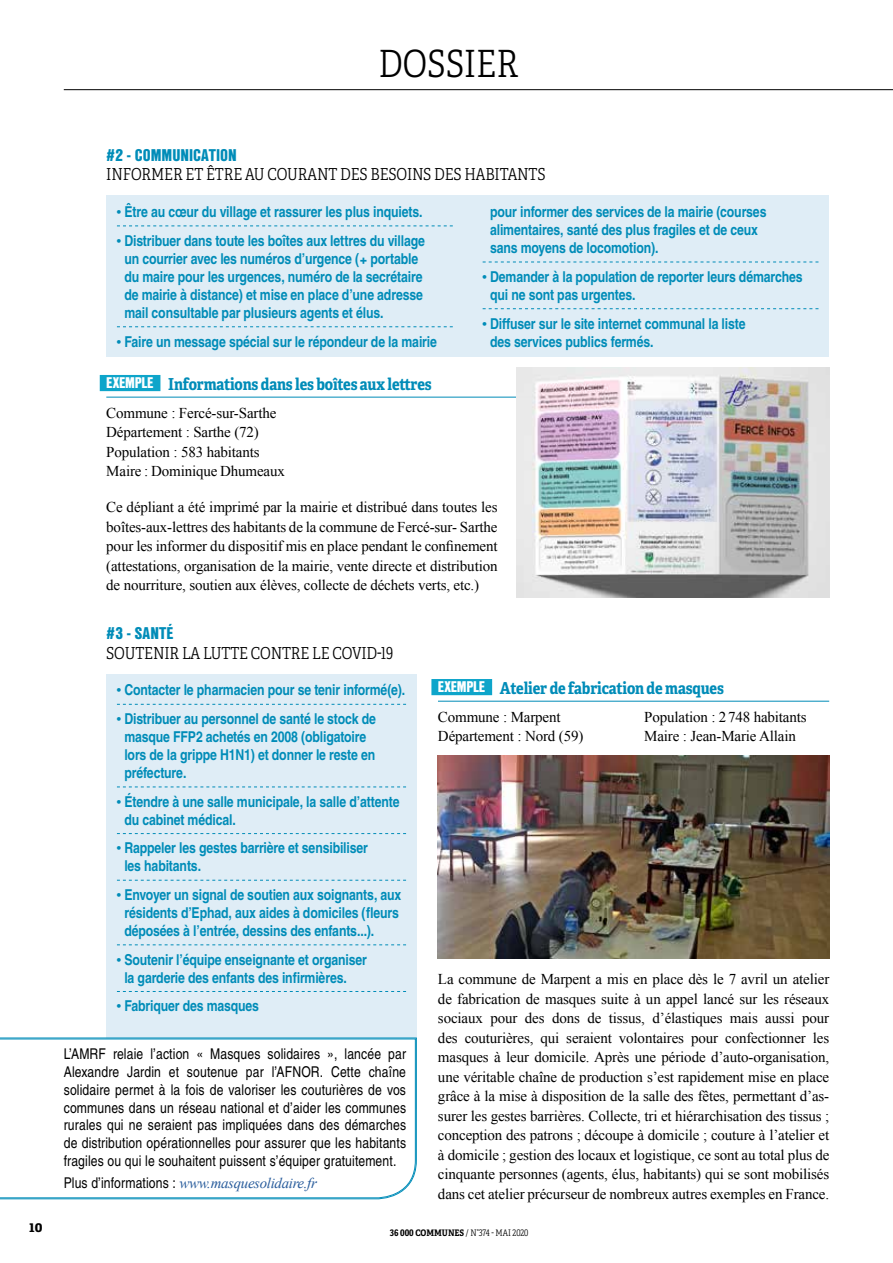
<style>
.page{position:relative;width:893px;height:1263px;background:#fff}
.page>*{position:absolute;margin:0;border:0;box-sizing:border-box;transform-origin:0 0}
.t1{font:37.5px "Adelle Condensed Lt";color:#000}
.t2{font:700 16.5px "Adelle Condensed";letter-spacing:-.01em;color:#008cb8}
.t3{font:16.5px "Adelle Condensed Lt";letter-spacing:-.01em;color:#000}
.t4{font:900 16.5px "Nimbus San Con L";color:#008cb8}
.t5{font:15px/19.5px "Times New Roman";letter-spacing:-.01em;color:#000}
.t6{font:700 15px/18px "Nimbus San Con L";letter-spacing:-.01em;color:#008cb8}
.t7{font:700 15px "Adelle Condensed";color:#000}
.t8{font:14.85px/17.9px "Nimbus San Con L";letter-spacing:.01em;color:#000;text-align:justify}
.t9{font:italic 14.85px "Times New Roman";letter-spacing:-.02em;color:#275b9b}
.t10{font:9px "Adelle Condensed Lt";color:#000}
.s1{font-family:"Nimbus San Con L";font-weight:900;font-size:15px;color:#fff}
.s2{font-family:"Nimbus San Con L";font-style:normal;color:#000}
.s3{font-family:"Adelle Condensed";font-weight:700}
</style>
<div class="page">
<hr style="left:64px;top:89px;width:829px;height:1px;background:#000">
<hr style="left:106px;top:397px;width:434px;height:1px;background:#008cb8">
<div style="left:100px;top:375px;width:60px;height:16px;background:#0ea5ca"></div>
<hr style="left:438px;top:701px;width:391px;height:1px;background:#008cb8">
<div style="left:431px;top:679px;width:61px;height:16px;background:#0ea5ca"></div>
<div style="left:106px;top:674px;width:311px;height:434px;background:#dfedf6"></div>
<svg style="left:117px;top:704px;width:289px;height:1px"></svg>
<svg style="left:117px;top:786px;width:289px;height:1px"></svg>
<svg style="left:117px;top:833px;width:289px;height:1px"></svg>
<svg style="left:117px;top:880px;width:289px;height:1px"></svg>
<svg style="left:117px;top:944px;width:289px;height:1px"></svg>
<svg style="left:117px;top:991px;width:289px;height:1px"></svg>
<img style="left:517px;top:368px;width:312px;height:229px">
<div style="left:106px;top:196px;width:723px;height:161px;background:#dfedf6"></div>
<svg style="left:117px;top:225px;width:336px;height:1px"></svg>
<svg style="left:117px;top:326px;width:336px;height:1px"></svg>
<svg style="left:483px;top:262px;width:336px;height:1px"></svg>
<svg style="left:483px;top:308px;width:336px;height:1px"></svg>
<svg style="left:0;top:1037px;width:417px;height:162px"></svg>
<svg style="left:0;top:1039px;width:416px;height:159px"></svg>
<img style="left:438px;top:756px;width:391px;height:202px">
<h1 class="t1" style="left:379px;top:37px;width:142px">DOSSIER</h1>
<p class="t7" style="left:29px;top:1215px;width:15px">10</p>
<p class="t4" style="left:106px;top:143px;width:132px">#2 - COMMUNICATION</p>
<p class="t3" style="left:106px;top:163px;width:441px">INFORMER ET ÊTRE AU COURANT DES BESOINS DES HABITANTS</p>
<p class="t6" style="left:117px;top:202px;width:307px">• Être au cœur du village et rassurer les plus inquiets.</p>
<p class="t6" style="left:124px;top:231px;width:302px;text-indent:-7px">• Distribuer dans toute les boîtes aux lettres du village un courrier avec les numéros d’urgence (+ portable du maire pour les urgences, numéro de la secrétaire de mairie à distance) et mise en place d’une adresse mail consultable par plusieurs agents et élus.</p>
<p class="t6" style="left:117px;top:332px;width:321px">• Faire un message spécial sur le répondeur de la mairie</p>
<p class="t6" style="left:490px;top:202px;width:278px">pour informer des services de la mairie (courses alimentaires, santé des plus fragiles et de ceux sans moyens de locomotion).</p>
<p class="t6" style="left:490px;top:267px;width:314px;text-indent:-7px">• Demander à la population de reporter leurs démarches qui ne sont pas urgentes.</p>
<p class="t6" style="left:490px;top:314px;width:257px;text-indent:-7px">• Diffuser sur le site internet communal la liste des services publics fermés.</p>
<p class="t2" style="left:106px;top:372px;width:327px"><span class="s1">EXEMPLE</span> Informations dans les boîtes aux lettres</p>
<p class="t5" style="left:106px;top:403px;width:180px">Commune : Fercé-sur-Sarthe<br>Département : Sarthe (72)<br>Population : 583 habitants<br>Maire : Dominique Dhumeaux</p>
<p class="t5" style="left:106px;top:497px;width:393px;text-align:justify">Ce dépliant a été imprimé par la mairie et distribué dans toutes les boîtes-aux-lettres des habitants de la commune de Fercé-sur- Sarthe pour les informer du dispositif mis en place pendant le confinement (attestations, organisation de la mairie, vente directe et distribution de nourriture, soutien aux élèves, collecte de déchets verts, etc.)</p>
<p class="t4" style="left:106px;top:621px;width:69px">#3 - SANTÉ</p>
<p class="t3" style="left:106px;top:641px;width:289px">SOUTENIR LA LUTTE CONTRE LE COVID-19</p>
<p class="t6" style="left:117px;top:680px;width:290px">• Contacter le pharmacien pour se tenir informé(e).</p>
<p class="t6" style="left:124px;top:709px;width:253px;text-indent:-7px">• Distribuer au personnel de santé le stock de masque FFP2 achetés en 2008 (obligatoire lors de la grippe H1N1) et donner le reste en préfecture.</p>
<p class="t6" style="left:124px;top:792px;width:277px;text-indent:-7px">• Étendre à une salle municipale, la salle d’attente du cabinet médical.</p>
<p class="t6" style="left:124px;top:838px;width:245px;text-indent:-7px">• Rappeler les gestes barrière et sensibiliser les habitants.</p>
<p class="t6" style="left:124px;top:885px;width:278px;text-indent:-7px">• Envoyer un signal de soutien aux soignants, aux résidents d’Ephad, aux aides à domiciles (fleurs déposées à l’entrée, dessins des enfants...).</p>
<p class="t6" style="left:124px;top:950px;width:244px;text-indent:-7px">• Soutenir l’équipe enseignante et organiser la garderie des enfants des infirmières.</p>
<p class="t6" style="left:117px;top:996px;width:144px">• Fabriquer des masques</p>
<p class="t8" style="left:64px;top:1044px;width:344px">L’AMRF relaie l’action « Masques solidaires », lancée par Alexandre Jardin et soutenue par l’AFNOR. Cette chaîne solidaire permet à la fois de valoriser les couturières de vos communes dans un réseau national et d’aider les communes rurales qui ne seraient pas impliquées dans des démarches de distribution opérationnelles pour assurer que les habitants fragiles ou qui le souhaitent puissent s’équiper gratuitement.</p>
<p class="t9" style="left:64px;top:1172px;width:255px"><span class="s2">Plus d’informations :</span> www.masquesolidaire.fr</p>
<p class="t2" style="left:438px;top:676px;width:287px"><span class="s1">EXEMPLE</span> Atelier de fabrication de masques</p>
<p class="t5" style="left:438px;top:707px;width:147px">Commune : Marpent<br>Département : Nord (59)</p>
<p class="t5" style="left:644px;top:707px;width:164px">Population : 2748 habitants<br>Maire : Jean-Marie Allain</p>
<p class="t5" style="left:438px;top:969px;width:393px;text-align:justify">La commune de Marpent a mis en place dès le 7 avril un atelier de fabrication de masques suite à un appel lancé sur les réseaux sociaux pour des dons de tissus, d’élastiques mais aussi pour des couturières, qui seraient volontaires pour confectionner les masques à leur domicile. Après une période d’auto-organisation, une véritable chaîne de production s’est rapidement mise en place grâce à la mise à disposition de la salle des fêtes, permettant d’as&shy;surer les gestes barrières. Collecte, tri et hiérarchisation des tissus ; conception des patrons ; découpe à domicile ; couture à l’atelier et à domicile ; gestion des locaux et logistique, ce sont au total plus de cinquante personnes (agents, élus, habitants) qui se sont mobilisés dans cet atelier précurseur de nombreux autres exemples en France.</p>
<p class="t10" style="left:390px;top:1226px;width:140px"><span class="s3">36 000 COMMUNES</span> / N°374 - MAI 2020</p>
</div>
